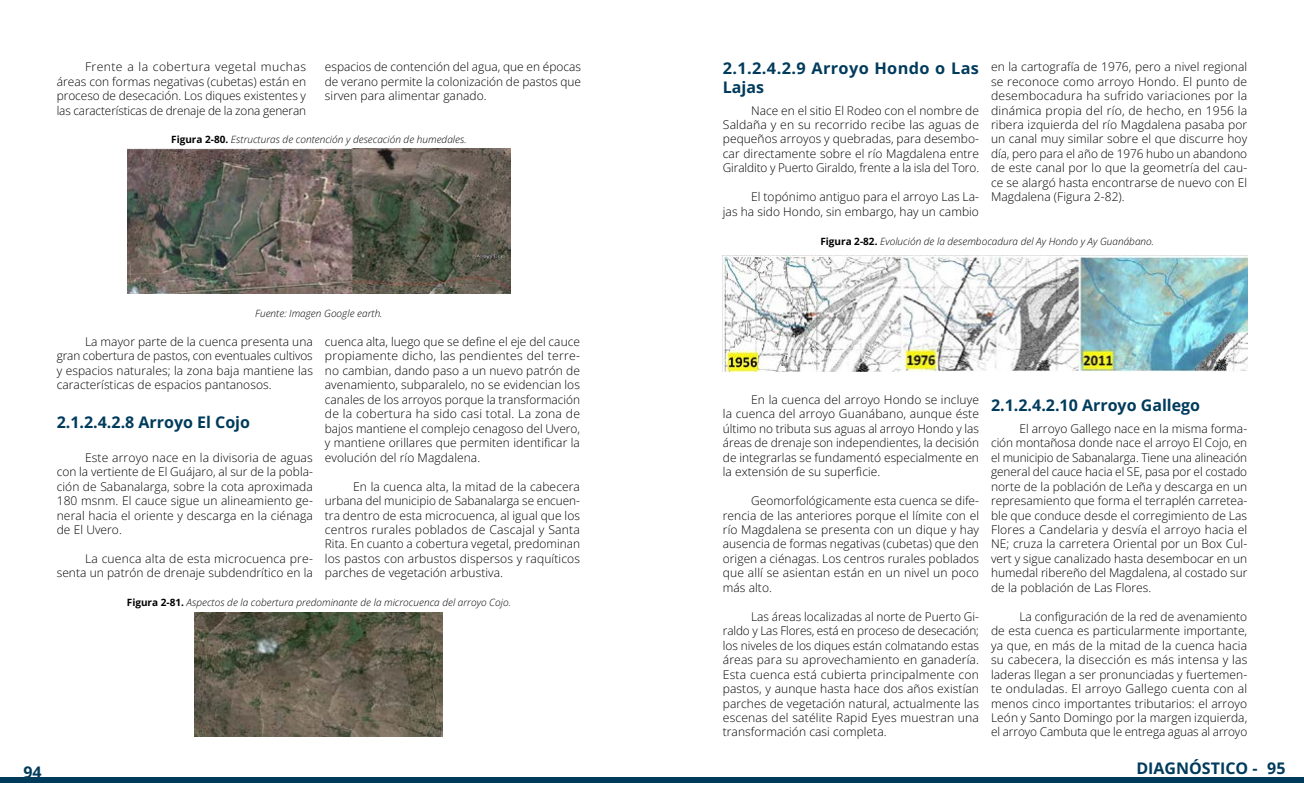
<style>
.page{position:relative;width:1304px;height:794px;background:#fff}
.page>*{position:absolute;margin:0;border:0;box-sizing:border-box;transform-origin:0 0}
.t1{font:700 16px "Open Sans";color:#003b5c}
.t2{font:700 16px/19.2px "Open Sans";letter-spacing:.02em;color:#003b5c}
.t3{font:300 12px/14.5px "Open Sans";letter-spacing:.005em;color:#000;text-align:justify}
.t4{font:italic 300 10px "Open Sans";color:#000}
.s1{font-weight:700;font-style:normal}
</style>
<div class="page">
<div style="left:0;top:777px;width:1304px;height:6px;background:#003b5c"></div>
<img style="left:128px;top:148px;width:382px;height:145px">
<img style="left:195px;top:612px;width:248px;height:124px">
<img style="left:723px;top:256px;width:524px;height:115px">
<p class="t3" style="left:57px;top:59px;width:251px;text-indent:28px">Frente a la cobertura vegetal muchas áreas con formas negativas (cubetas) están en proceso de desecación. Los diques existentes y las características de drenaje de la zona generan</p>
<h1 class="t2" style="left:723px;top:58px;width:258px">2.1.2.4.2.9 Arroyo Hondo o Las<br>Lajas</h1>
<p class="t3" style="left:325px;top:59px;width:258px">espacios de contención del agua, que en épocas de verano permite la colonización de pastos que sirven para alimentar ganado.</p>
<p class="t4" style="left:171px;top:133px;width:297px"><span class="s1">Figura 2-80.</span> Estructuras de contención y desecación de humedales.</p>
<p class="t3" style="left:991px;top:59px;width:258px">en la cartografía de 1976, pero a nivel regional se reconoce como arroyo Hondo. El punto de desembocadura ha sufrido variaciones por la dinámica propia del río, de hecho, en 1956 la ribera izquierda del río Magdalena pasaba por un canal muy similar sobre el que discurre hoy día, pero para el año de 1976 hubo un abandono de este canal por lo que la geometría del cau&shy;ce se alargó hasta encontrarse de nuevo con El Magdalena (Figura 2-82).</p>
<p class="t4" style="left:820px;top:234px;width:335px"><span class="s1">Figura 2-82.</span> Evolución de la desembocadura del Ay Hondo y Ay Guanábano.</p>
<p class="t3" style="left:723px;top:103px;width:258px;text-indent:28px">Nace en el sitio El Rodeo con el nombre de Saldaña y en su recorrido recibe las aguas de pequeños arroyos y quebradas, para desembo&shy;car directamente sobre el río Magdalena entre Giraldito y Puerto Giraldo, frente a la isla del Toro.</p>
<p class="t3" style="left:723px;top:189px;width:258px;text-align:right">El topónimo antiguo para el arroyo Las La-<br>jas ha sido Hondo, sin embargo, hay un cambio</p>
<p class="t4" style="left:255px;top:306px;width:129px">Fuente: Imagen Google earth.</p>
<p class="t3" style="left:325px;top:334px;width:257px">cuenca alta, luego que se define el eje del cauce propiamente dicho, las pendientes del terre&shy;no cambian, dando paso a un nuevo patrón de avenamiento, subparalelo, no se evidencian los canales de los arroyos porque la transformación de la cobertura ha sido casi total. La zona de bajos mantiene el complejo cenagoso del Uvero, y mantiene orillares que permiten identificar la evolución del río Magdalena.</p>
<p class="t3" style="left:325px;top:478px;width:257px;text-indent:28px">En la cuenca alta, la mitad de la cabecera urbana del municipio de Sabanalarga se encuen&shy;tra dentro de esta microcuenca, al igual que los centros rurales poblados de Cascajal y Santa Rita. En cuanto a cobertura vegetal, predominan los pastos con arbustos dispersos y raquíticos parches de vegetación arbustiva.</p>
<p class="t4" style="left:127px;top:595px;width:386px"><span class="s1">Figura 2-81.</span> Aspectos de la cobertura predominante de la microcuenca del arroyo Cojo.</p>
<p class="t3" style="left:57px;top:334px;width:258px;text-indent:28px">La mayor parte de la cuenca presenta una gran cobertura de pastos, con eventuales cultivos y espacios naturales; la zona baja mantiene las características de espacios pantanosos.</p>
<h1 class="t1" style="left:57px;top:410px;width:195px">2.1.2.4.2.8 Arroyo El Cojo</h1>
<p class="t3" style="left:57px;top:450px;width:258px;text-indent:28px">Este arroyo nace en la divisoria de aguas con la vertiente de El Guájaro, al sur de la pobla&shy;ción de Sabanalarga, sobre la cota aproximada 180 msnm. El cauce sigue un alineamiento ge&shy;neral hacia el oriente y descarga en la ciénaga de El Uvero.</p>
<p class="t3" style="left:57px;top:551px;width:258px;text-align:right">La cuenca alta de esta microcuenca pre&shy;senta un patrón de drenaje subdendrítico en la</p>
<p class="t3" style="left:723px;top:392px;width:258px;text-indent:28px">En la cuenca del arroyo Hondo se incluye la cuenca del arroyo Guanábano, aunque éste último no tributa sus aguas al arroyo Hondo y las áreas de drenaje son independientes, la decisión de integrarlas se fundamentó especialmente en la extensión de su superficie.</p>
<p class="t3" style="left:723px;top:493px;width:258px;text-indent:28px">Geomorfológicamente esta cuenca se dife&shy;rencia de las anteriores porque el límite con el río Magdalena se presenta con un dique y hay ausencia de formas negativas (cubetas) que den origen a ciénagas. Los centros rurales poblados que allí se asientan están en un nivel un poco más alto.</p>
<p class="t3" style="left:723px;top:609px;width:258px;text-indent:28px">Las áreas localizadas al norte de Puerto Gi&shy;raldo y Las Flores, está en proceso de desecación; los niveles de los diques están colmatando estas áreas para su aprovechamiento en ganadería.<br>Esta cuenca está cubierta principalmente con pastos, y aunque hasta hace dos años existían parches de vegetación natural, actualmente las escenas del satélite Rapid Eyes muestran una transformación casi completa.</p>
<h1 class="t1" style="left:991px;top:394px;width:211px">2.1.2.4.2.10 Arroyo Gallego</h1>
<p class="t3" style="left:991px;top:421px;width:258px;text-indent:28px">El arroyo Gallego nace en la misma forma&shy;ción montañosa donde nace el arroyo El Cojo, en el municipio de Sabanalarga. Tiene una alineación general del cauce hacia el SE, pasa por el costado norte de la población de Leña y descarga en un represamiento que forma el terraplén carretea&shy;ble que conduce desde el corregimiento de Las Flores a Candelaria y desvía el arroyo hacia el NE; cruza la carretera Oriental por un Box Cul&shy;vert y sigue canalizado hasta desembocar en un humedal ribereño del Magdalena, al costado sur de la población de Las Flores.</p>
<p class="t3" style="left:991px;top:609px;width:258px;text-indent:28px">La configuración de la red de avenamiento de esta cuenca es particularmente importante, ya que, en más de la mitad de la cuenca hacia su cabecera, la disección es más intensa y las laderas llegan a ser pronunciadas y fuertemen&shy;te onduladas. El arroyo Gallego cuenta con al menos cinco importantes tributarios: el arroyo León y Santo Domingo por la margen izquierda, el arroyo Cambuta que le entrega aguas al arroyo</p>
<h1 class="t1" style="left:23px;top:760px;width:20px">94</h1>
<h1 class="t1" style="left:1136px;top:757px;width:151px">DIAGNÓSTICO - 95</h1>
</div>
